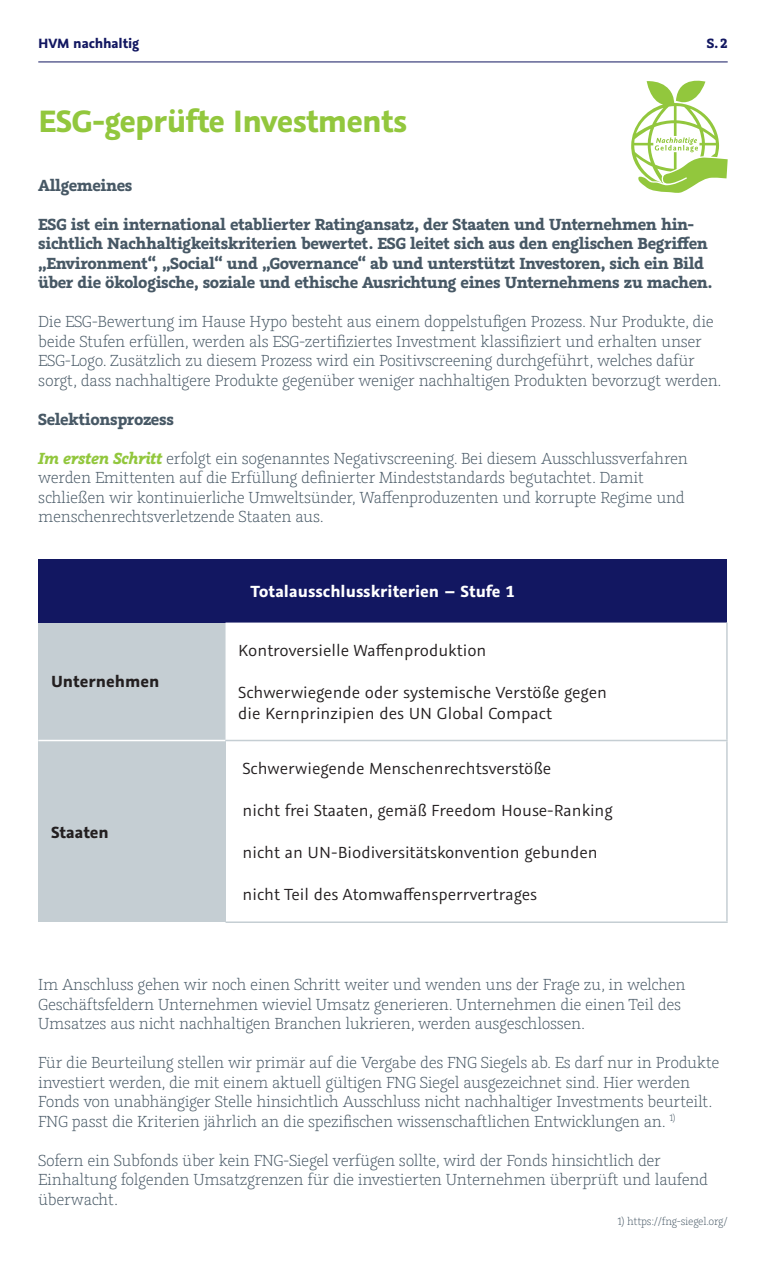
<style>
.page{position:relative;width:766px;height:1263px;background:#fff}
.page>*{position:absolute;margin:0;border:0;box-sizing:border-box;transform-origin:0 0}
.a_5_HL_Graublau_Sans{font:700 34.5px "Graublau Sans";letter-spacing:-.025em;color:#92c73d}
.b_1_BT_Graublau_Slab{font:300 18px/19.5px "Graublau Slab";letter-spacing:-.02em;color:#475865}
.b_1_BT_Graublau_Slab-2{font:700 18px/19.5px "Graublau Slab";letter-spacing:-.02em;color:#475865}
.t1{font:18px/21px "Graublau Sans";color:#231f20}
.t2{font:700 18px "Graublau Sans";color:#fff}
.t3{font:700 18px "Graublau Sans";color:#231f20}
.t4{font:700 15px "Graublau Sans";letter-spacing:-.01em;color:#121761}
.t5{font:700 15px "Graublau Slab";color:#121761}
.b_1_BT_Graublau_Slab-3{font:300 12px "Graublau Slab";letter-spacing:-.02em;color:#475865}
.s1{font-weight:700;font-style:italic;color:#92c73d}
</style>
<div class="page">
<div style="left:38px;top:559px;width:688px;height:63px;background:#121761"></div>
<div style="left:38px;top:622px;width:187px;height:118px;background:#c5ced3"></div>
<svg style="left:225px;top:622px;width:501px;height:299px"></svg>
<div style="left:38px;top:740px;width:187px;height:182px;background:#c5ced3"></div>
<hr style="left:38px;top:740px;width:187px;height:1px;background:#fff">
<hr style="left:726px;top:622px;width:1px;height:118px;background:#c5ced3">
<hr style="left:225px;top:740px;width:502px;height:1px;background:#c5ced3">
<hr style="left:726px;top:741px;width:1px;height:180px;background:#c5ced3">
<hr style="left:225px;top:921px;width:502px;height:2px;background:#c5ced3">
<svg style="left:631px;top:80px;width:96px;height:113px"></svg>
<hr style="left:38px;top:62px;width:689px;height:1px;background:#121761">
<p class="t4" style="left:38px;top:34px;width:102px">HVM nachhaltig</p>
<p class="t5" style="left:706px;top:34px;width:22px">S. 2</p>
<p class="a_5_HL_Graublau_Sans" style="left:38px;top:99px;width:370px">ESG-geprüfte Investments</p>
<p class="b_1_BT_Graublau_Slab-2" style="left:38px;top:175px;width:96px">Allgemeines</p>
<p class="b_1_BT_Graublau_Slab-2" style="left:38px;top:214px;width:675px">ESG ist ein international etablierter Ratingansatz, der Staaten und Unternehmen hin&shy;sichtlich Nachhaltigkeitskriterien bewertet. ESG leitet sich aus den englischen Begriffen „Environment“, „Social“ und „Governance“ ab und unterstützt Investoren, sich ein Bild über die ökologische, soziale und ethische Ausrichtung eines Unternehmens zu machen.</p>
<p class="b_1_BT_Graublau_Slab" style="left:38px;top:311px;width:684px">Die ESG-Bewertung im Hause Hypo besteht aus einem doppelstufigen Prozess. Nur Produkte, die beide Stufen erfüllen, werden als ESG-zertifiziertes Investment klassifiziert und erhalten unser ESG-Logo. Zusätzlich zu diesem Prozess wird ein Positivscreening durchgeführt, welches dafür sorgt, dass nachhaltigere Produkte gegenüber weniger nachhaltigen Produkten bevorzugt werden.</p>
<p class="b_1_BT_Graublau_Slab-2" style="left:38px;top:409px;width:137px">Selektionsprozess</p>
<p class="b_1_BT_Graublau_Slab" style="left:38px;top:448px;width:651px"><span class="s1">Im ersten Schritt</span> erfolgt ein sogenanntes Negativscreening. Bei diesem Ausschlussverfahren werden Emittenten auf die Erfüllung definierter Mindeststandards begutachtet. Damit schließen wir kontinuierliche Umweltsünder, Waffenproduzenten und korrupte Regime und menschenrechtsverletzende Staaten aus.</p>
<p class="t3" style="left:51px;top:670px;width:110px">Unternehmen</p>
<p class="t3" style="left:51px;top:820px;width:59px">Staaten</p>
<p class="t2" style="left:250px;top:579px;width:265px">Totalausschlusskriterien – Stufe 1</p>
<p class="t1" style="left:238px;top:639px;width:249px">Kontroversielle Waffenproduktion</p>
<p class="t1" style="left:238px;top:681px;width:370px">Schwerwiegende oder systemische Verstöße gegen die Kernprinzipien des UN Global Compact</p>
<p class="t1" style="left:242px;top:758px;width:310px">Schwerwiegende Menschenrechtsverstöße</p>
<p class="t1" style="left:242px;top:800px;width:371px">nicht frei Staaten, gemäß Freedom House-Ranking</p>
<p class="t1" style="left:242px;top:842px;width:356px">nicht an UN-Biodiversitätskonvention gebunden</p>
<p class="t1" style="left:242px;top:884px;width:296px">nicht Teil des Atomwaffensperrvertrages</p>
<p class="b_1_BT_Graublau_Slab" style="left:38px;top:974px;width:648px">Im Anschluss gehen wir noch einen Schritt weiter und wenden uns der Frage zu, in welchen<br>Geschäftsfeldern Unternehmen wieviel Umsatz generieren. Unternehmen die einen Teil des<br>Umsatzes aus nicht nachhaltigen Branchen lukrieren, werden ausgeschlossen.</p>
<p class="b_1_BT_Graublau_Slab" style="left:38px;top:1052px;width:682px">Für die Beurteilung stellen wir primär auf die Vergabe des FNG Siegels ab. Es darf nur in Produkte investiert werden, die mit einem aktuell gültigen FNG Siegel ausgezeichnet sind. Hier werden Fonds von unabhängiger Stelle hinsichtlich Ausschluss nicht nachhaltiger Investments beurteilt.<br>FNG passt die Kriterien jährlich an die spezifischen wissenschaftlichen Entwicklungen an. <sup>1)</sup></p>
<p class="b_1_BT_Graublau_Slab" style="left:38px;top:1150px;width:671px">Sofern ein Subfonds über kein FNG-Siegel verfügen sollte, wird der Fonds hinsichtlich der<br>Einhaltung folgenden Umsatzgrenzen für die investierten Unternehmen überprüft und laufend überwacht.</p>
<p class="b_1_BT_Graublau_Slab-3" style="left:617px;top:1214px;width:111px">1) https://fng-siegel.org/</p>
</div>
